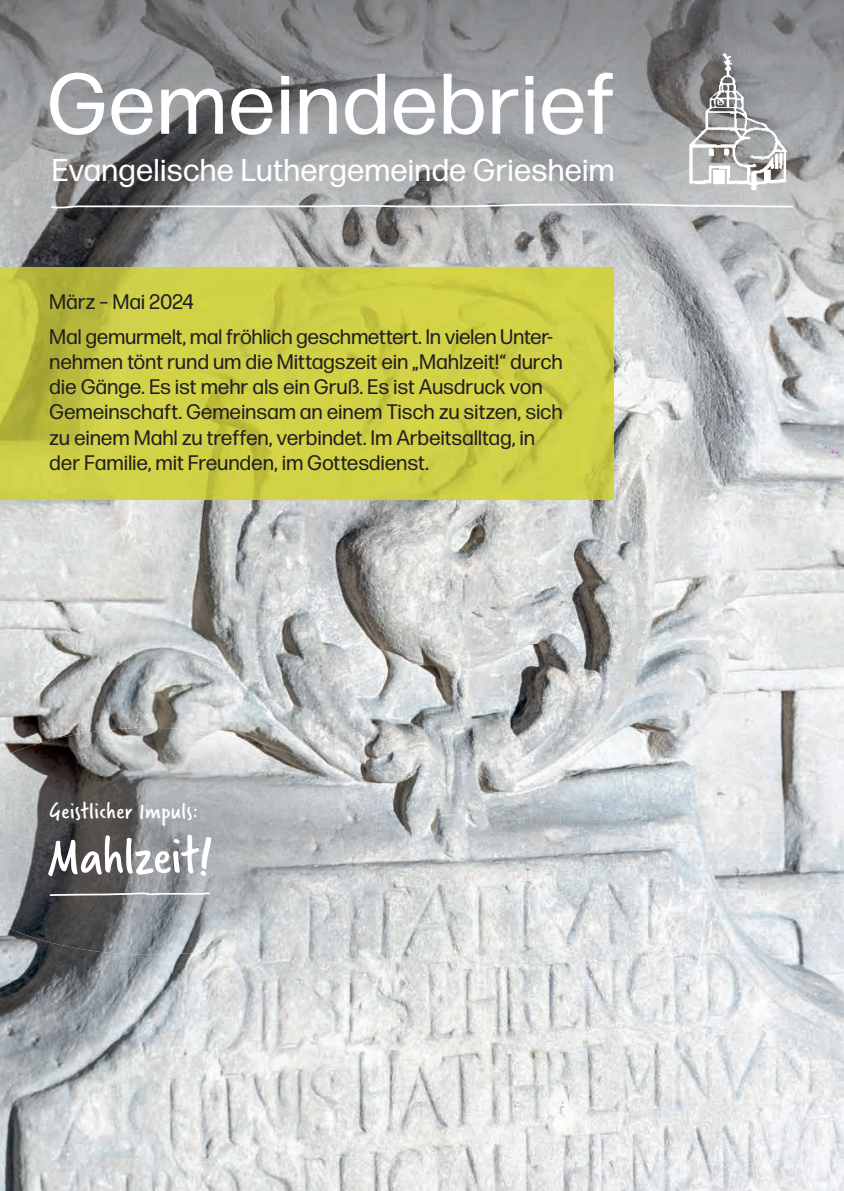
<style>
.page{position:relative;width:844px;height:1191px;background:#fff}
.page>*{position:absolute;margin:0;border:0;box-sizing:border-box;transform-origin:0 0}
.t1{font:85.75px "Forma DJR Deck";letter-spacing:.04em;color:#fff}
.t2{font:56px "Verveine";letter-spacing:-.005em;color:#fff}
.t3{font:31.5px "Forma DJR Deck";letter-spacing:.03em;color:#fff}
.t4{font:24.5px "Verveine";letter-spacing:.02em;color:#fff}
.t5{font:21px/25.2px "Forma DJR Deck";letter-spacing:.02em;color:#231f20}
</style>
<div class="page">
<img style="left:0;top:326px;width:843px;height:865px">
<img style="left:0;top:0;width:843px;height:163px">
<img style="left:0;top:163px;width:421px;height:105px">
<img style="left:421px;top:163px;width:422px;height:108px">
<img style="left:613px;top:271px;width:230px;height:55px">
<img style="left:0;top:728px;width:248px;height:226px">
<img style="left:248px;top:739px;width:124px;height:204px">
<svg style="left:50px;top:892px;width:160px;height:4px"></svg>
<img style="left:0;top:268px;width:613px;height:231px">
<svg style="left:51px;top:203px;width:612px;height:5px"></svg>
<img style="left:663px;top:24px;width:143px;height:188px">
<h1 class="t1" style="left:48px;top:51px;width:567px">Gemeindebrief</h1>
<h3 class="t3" style="left:52px;top:151px;width:563px">Evangelische Luthergemeinde Griesheim</h3>
<p class="t5" style="left:50px;top:283px;width:504px;line-height:35.2px">März – Mai 2024<br>Mal gemurmelt, mal fröhlich geschmettert. In vielen Unter-</p>
<p class="t5" style="left:50px;top:348px;width:514px">nehmen tönt rund um die Mittagszeit ein „Mahlzeit!“ durch die Gänge. Es ist mehr als ein Gruß. Es ist Ausdruck von Gemeinschaft. Gemeinsam an einem Tisch zu sitzen, sich zu einem Mahl zu treffen, verbindet. Im Arbeitsalltag, in der Familie, mit Freunden, im Gottesdienst.</p>
<p class="t4" style="left:50px;top:793px;width:149px">Geistlicher Impuls:</p>
<h2 class="t2" style="left:48px;top:817px;width:166px">Mahlzeit!</h2>
</div>
